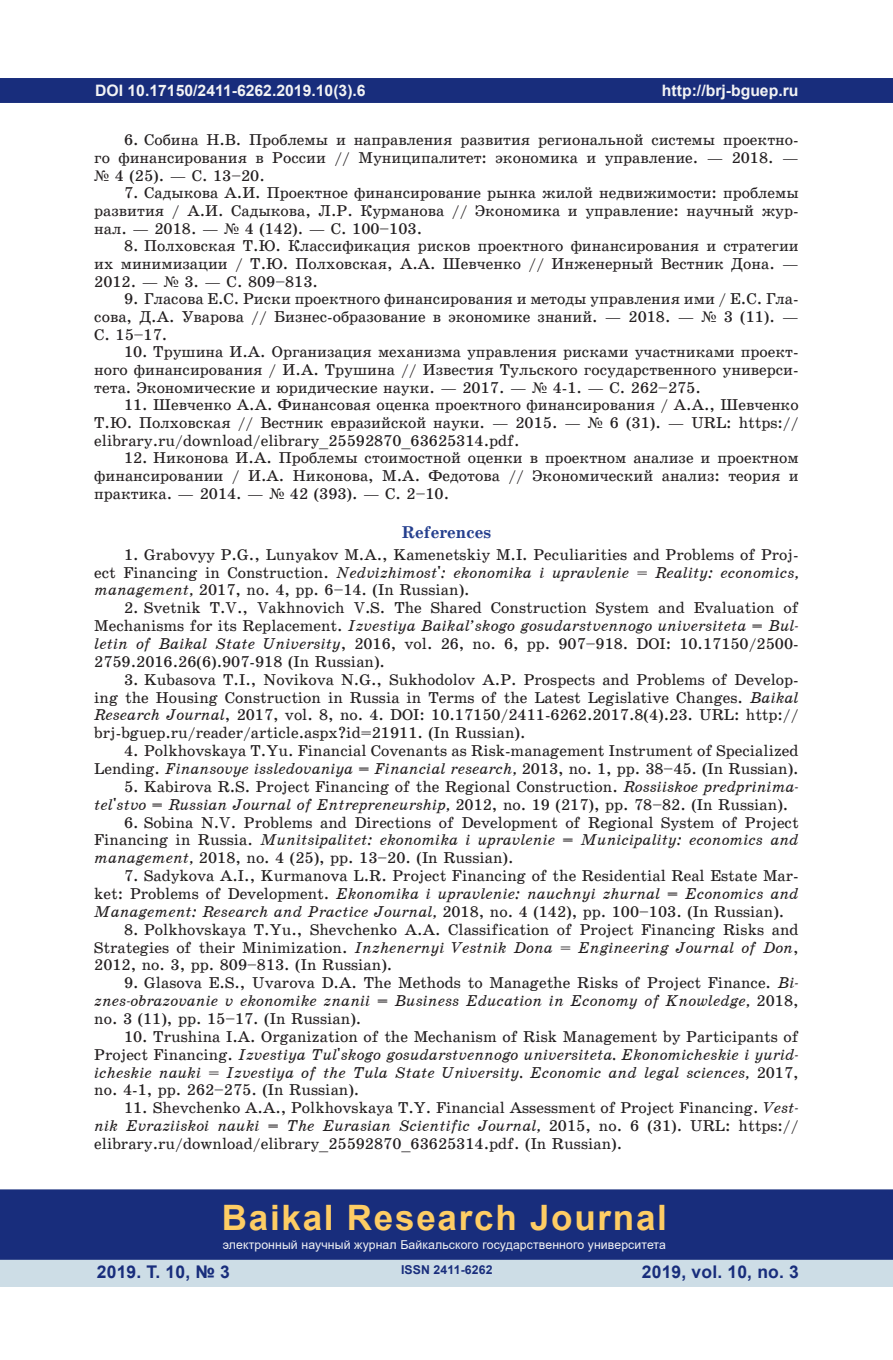
<style>
.page{position:relative;width:893px;height:1360px;background:#fff}
.page>*{position:absolute;margin:0;border:0;box-sizing:border-box;transform-origin:0 0}
.t1{font:700 35px "Arial";letter-spacing:.05em;color:#fecd64}
.t2{font:700 17.5px "Arial";letter-spacing:.01em;color:#182d7c}
.t3{font:17.15px "School Book C Bold";color:#253f8e}
.t4{font:15.75px/17.7px "School Book C";color:#231f20;text-align:justify}
.t5{font:15.75px/17.8px "School Book C Italic";color:#231f20}
.t6{font:700 15.75px "Arial";color:#f2f3f4}
.t7{font:12.25px "Arial";letter-spacing:.01em;color:#f2f3f4}
.t8{font:700 12.25px "Arial";letter-spacing:.01em;color:#182d7c}
.s1{font-family:"Times New Roman"}
.s2{font-family:"School Book C"}
.s3{font-family:"School Book C Italic"}
</style>
<div class="page">
<div style="left:0;top:78px;width:893px;height:25px;background:#182d7c"></div>
<div style="left:0;top:1258px;width:893px;height:28px;background:#cddde6"></div>
<div style="left:0;top:1189px;width:893px;height:70px;background:#182d7c;border:2px solid #182d7c"></div>
<p class="t6" style="left:95px;top:79px;width:272px">DOI 10.17150/2411-6262.2019.10(3).6</p>
<p class="t4" style="left:94px;top:131px;width:706px;text-indent:30px">6. Собина Н.В. Проблемы и направления развития региональной системы проектно&shy;го финансирования в России // Муниципалитет: экономика и управление. — 2018. — <span class="s1">№</span> 4 (25). — С. 13–20.</p>
<p class="t4" style="left:94px;top:184px;width:706px;text-indent:30px">7. Садыкова А.И. Проектное финансирование рынка жилой недвижимости: проблемы развития / А.И. Садыкова, Л.Р. Курманова // Экономика и управление: научный жур&shy;нал. — 2018. — <span class="s1">№</span> 4 (142). — С. 100–103.</p>
<p class="t4" style="left:94px;top:237px;width:706px;text-indent:30px">8. Полховская Т.Ю. Классификация рисков проектного финансирования и стратегии их минимизации / Т.Ю. Полховская, А.А. Шевченко // Инженерный Вестник Дона. — 2012. — <span class="s1">№</span> 3. — С. 809–813.</p>
<p class="t4" style="left:94px;top:290px;width:706px;text-indent:30px">9. Гласова Е.С. Риски проектного финансирования и методы управления ими / Е.С. Гла&shy;сова, Д.А. Уварова // Бизнес-образование в экономике знаний. — 2018. — <span class="s1">№</span> 3 (11). — С. 15–17.</p>
<p class="t4" style="left:94px;top:343px;width:706px;text-indent:30px">10. Трушина И.А. Организация механизма управления рисками участниками проект&shy;ного финансирования / И.А. Трушина // Известия Тульского государственного универси&shy;тета. Экономические и юридические науки. — 2017. — <span class="s1">№</span> 4-1. — С. 262–275.</p>
<p class="t4" style="left:94px;top:396px;width:706px;text-indent:30px">11. Шевченко А.А. Финансовая оценка проектного финансирования / А.А., Шевченко Т.Ю. Полховская // Вестник евразийской науки. — 2015. — <span class="s1">№</span> 6 (31). — URL: https:// elibrary.ru/download/elibrary_25592870_63625314.pdf.</p>
<p class="t4" style="left:94px;top:449px;width:706px;text-indent:30px">12. Никонова И.А. Проблемы стоимостной оценки в проектном анализе и проектном финансировании / И.А. Никонова, М.А. Федотова // Экономический анализ: теория и практика. — 2014. — <span class="s1">№</span> 42 (393). — С. 2–10.</p>
<p class="t3" style="left:402px;top:523px;width:91px">References</p>
<p class="t4" style="left:124px;top:545px;width:676px">1. Grabovyy P.G., Lunyakov M.A., Kamenetskiy M.I. Peculiarities and Problems of Proj-</p>
<p class="t5" style="left:94px;top:563px;width:706px"><span class="s2">ect Financing in Construction.</span> Nedvizhimost': ekonomika i upravlenie <span class="s2">=</span> Reality: economics,</p>
<p class="t4" style="left:94px;top:581px;width:377px"><span class="s3">management,</span> 2017, no. 4, pp. 6–14. (In Russian).</p>
<p class="t4" style="left:124px;top:599px;width:676px">2. Svetnik T.V., Vakhnovich V.S. The Shared Construction System and Evaluation of</p>
<p class="t5" style="left:94px;top:617px;width:706px"><span class="s2">Mechanisms for its Replacement.</span> Izvestiya Baikal’skogo gosudarstvennogo universiteta = Bul-</p>
<p class="t4" style="left:94px;top:635px;width:706px"><span class="s3">letin of Baikal State University</span>, 2016, vol. 26, no. 6, pp. 907–918. DOI: 10.17150/2500-<br>2759.2016.26(6).907-918 (In Russian).</p>
<p class="t4" style="left:94px;top:670px;width:706px;text-indent:30px">3. Kubasova T.I., Novikova N.G., Sukhodolov A.P. Prospects and Problems of Develop&shy;ing the Housing Construction in Russia in Terms of the Latest Legislative Changes. <span class="s3">Baikal Research Journal</span>, 2017, vol. 8, no. 4. DOI: 10.17150/2411-6262.2017.8(4).23. URL: http:// brj-bguep.ru/reader/article.aspx?id=21911. (In Russian).</p>
<p class="t4" style="left:124px;top:742px;width:676px">4. Polkhovskaya T.Yu. Financial Covenants as Risk-management Instrument of Specialized</p>
<p class="t5" style="left:94px;top:759px;width:706px"><span class="s2">Lending.</span> Finansovye issledovaniya = Financial research, <span class="s2">2013, no. 1, pp. 38–45. (In Russian).</span></p>
<p class="t4" style="left:124px;top:777px;width:676px">5. Kabirova R.S. Project Financing of the Regional Construction. <span class="s3">Rossiiskoe predprinima-</span></p>
<p class="t5" style="left:94px;top:795px;width:696px">tel'stvo = Russian Journal of Entrepreneurship, <span class="s2">2012, no. 19 (217), pp. 78–82. (In Russian).</span></p>
<p class="t4" style="left:124px;top:813px;width:676px">6. Sobina N.V. Problems and Directions of Development of Regional System of Project</p>
<p class="t5" style="left:94px;top:831px;width:706px"><span class="s2">Financing in Russia.</span> Munitsipalitet: ekonomika i upravlenie = Municipality: economics and</p>
<p class="t4" style="left:94px;top:849px;width:421px"><span class="s3">management,</span> 2018, no. 4 (25), pp. 13–20. (In Russian).</p>
<p class="t4" style="left:124px;top:867px;width:676px">7. Sadykova A.I., Kurmanova L.R. Project Financing of the Residential Real Estate Mar-</p>
<p class="t5" style="left:94px;top:884px;width:706px"><span class="s2">ket: Problems of Development.</span> Ekonomika i upravlenie: nauchnyi zhurnal = Economics and<br>Management: Research and Practice Journal, <span class="s2">2018, no. 4 (142), pp. 100–103. (In Russian).</span></p>
<p class="t4" style="left:124px;top:920px;width:676px">8. Polkhovskaya T.Yu., Shevchenko A.A. Classification of Project Financing Risks and</p>
<p class="t5" style="left:94px;top:938px;width:706px"><span class="s2">Strategies of their Minimization.</span> Inzhenernyi Vestnik Dona <span class="s2">=</span> Engineering Journal of Don<span class="s2">,</span></p>
<p class="t4" style="left:94px;top:956px;width:300px">2012, no. 3, pp. 809–813. (In Russian).</p>
<p class="t4" style="left:124px;top:974px;width:676px">9. Glasova E.S., Uvarova D.A. The Methods to Managethe Risks of Project Finance. <span class="s3">Bi-</span></p>
<p class="t5" style="left:94px;top:991px;width:706px">znes-obrazovanie v ekonomike znanii = Business Education in Economy of Knowledge, <span class="s2">2018,</span></p>
<p class="t4" style="left:94px;top:1009px;width:269px">no. 3 (11), pp. 15–17. (In Russian).</p>
<p class="t4" style="left:124px;top:1027px;width:676px">10. Trushina I.A. Organization of the Mechanism of Risk Management by Participants of</p>
<p class="t5" style="left:94px;top:1045px;width:706px"><span class="s2">Project Financing.</span> Izvestiya Tul'skogo gosudarstvennogo universiteta. Ekonomicheskie i yurid&shy;icheskie nauki <span class="s2">=</span> Izvestiya of the Tula State University. Economic and legal sciences, <span class="s2">2017,</span></p>
<p class="t4" style="left:94px;top:1081px;width:267px">no. 4-1, pp. 262–275. (In Russian).</p>
<p class="t4" style="left:124px;top:1099px;width:676px">11. Shevchenko A.A., Polkhovskaya T.Y. Financial Assessment of Project Financing. <span class="s3">Vest-</span></p>
<p class="t5" style="left:94px;top:1116px;width:706px">nik Evraziiskoi nauki = The Eurasian Scientific Journal, <span class="s2">2015, no. 6 (31). URL: https://</span></p>
<p class="t4" style="left:94px;top:1134px;width:529px">elibrary.ru/download/elibrary_25592870_63625314.pdf. (In Russian).</p>
<p class="t6" style="left:662px;top:79px;width:138px">http://brj-bguep.ru</p>
<p class="t6" style="left:357px;top:79px;width:10px">5</p>
<h1 class="t1" style="left:222px;top:1192px;width:447px">Baikal Research Journal</h1>
<p class="t7" style="left:223px;top:1236px;width:445px">электронный научный журнал Байкальского государственного университета</p>
<p class="t2" style="left:97px;top:1259px;width:135px">2019. Т. 10, № 3</p>
<p class="t8" style="left:401px;top:1261px;width:93px">ISSN 2411-6262</p>
<p class="t2" style="left:642px;top:1259px;width:159px">2019, vol. 10, no. 3</p>
</div>
